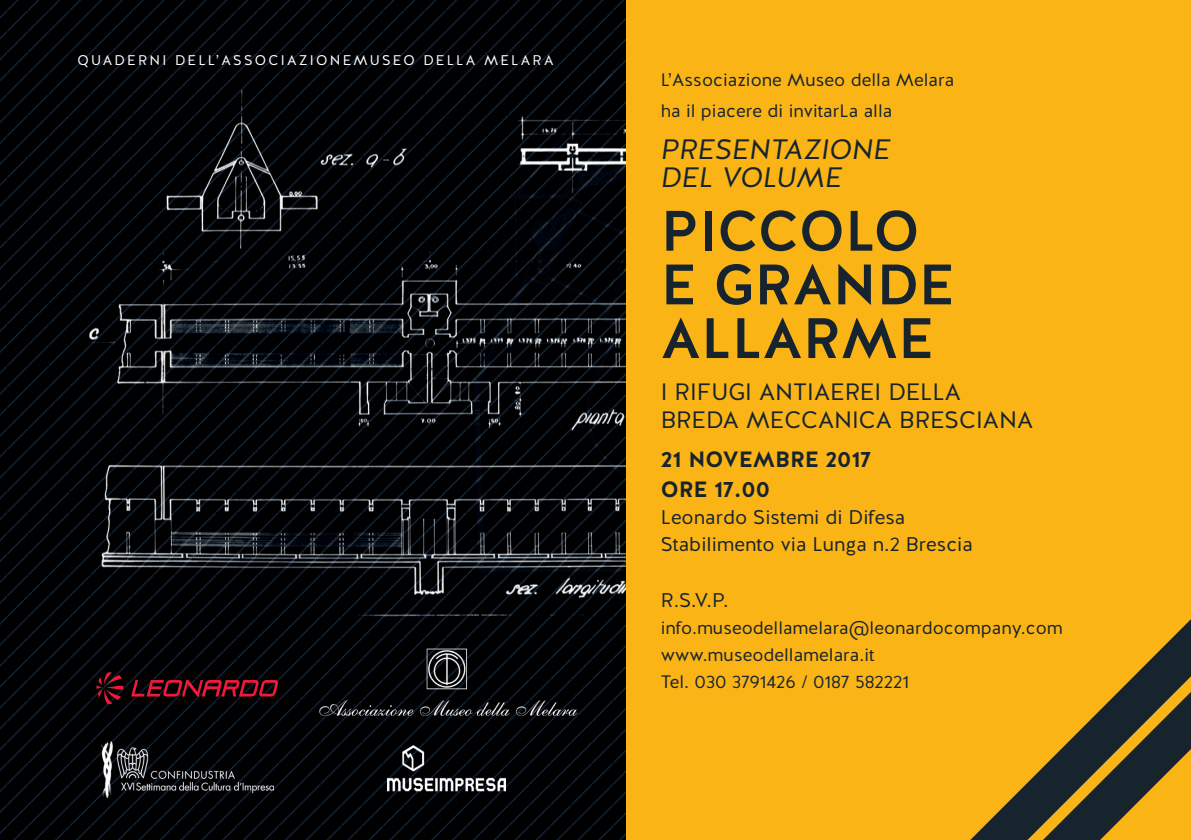
<style>
.page{position:relative;width:1191px;height:840px;background:#fff}
.page>*{position:absolute;margin:0;border:0;box-sizing:border-box;transform-origin:0 0}
.t1{font:500 56.8px/53.6px "Halis GR";color:#17242e}
.t2{font:italic 28px/28px "Halis GR";color:#17242e}
.t3{font:23.6px/28.4px "Halis GR";color:#17242e}
.t4{font:700 22px/29.6px "Halis GR";color:#17242e}
.t5{font:19.8px/27px "Halis GR";color:#17242e}
.t6{font:18px/26.8px "Halis GR";color:#17242e}
.t7{font:14px "Halis GR";letter-spacing:.16em;color:#fff}
</style>
<div class="page">
<div style="left:625px;top:0;width:566px;height:839px;background:#fbb416"></div>
<img style="left:0;top:0;width:625px;height:839px">
<svg style="left:131px;top:679px;width:147px;height:17px"></svg>
<svg style="left:96px;top:671px;width:27px;height:33px"></svg>
<img style="left:305px;top:638px;width:300px;height:89px">
<svg style="left:971px;top:619px;width:220px;height:220px"></svg>
<svg style="left:1043px;top:691px;width:148px;height:148px"></svg>
<img style="left:101px;top:741px;width:172px;height:55px">
<img style="left:387px;top:744px;width:119px;height:54px">
<p class="t7" style="left:78px;top:51px;width:477px">QUADERNI DELL’ASSOCIAZIONEMUSEO DELLA MELARA</p>
<p class="t6" style="left:660px;top:65px;width:295px;line-height:30.6px">L’Associazione Museo della Melara ha il piacere di invitarLa alla</p>
<h2 class="t2" style="left:660px;top:135px;width:231px">PRESENTAZIONE<br>DEL VOLUME</h2>
<h1 class="t1" style="left:660px;top:205px;width:295px">PICCOLO<br>E GRANDE<br>ALLARME</h1>
<h3 class="t3" style="left:660px;top:378px;width:374px">I RIFUGI ANTIAEREI DELLA<br>BREDA MECCANICA BRESCIANA</h3>
<p class="t4" style="left:660px;top:445px;width:212px">21 NOVEMBRE 2017<br>ORE 17.00</p>
<p class="t5" style="left:660px;top:504px;width:314px">Leonardo Sistemi di Difesa<br>Stabilimento via Lunga n.2 Brescia</p>
<p class="t5" style="left:660px;top:587px;width:69px">R.S.V.P.</p>
<p class="t6" style="left:660px;top:614px;width:404px">info.museodellamelara@leonardocompany.com www.museodellamelara.it<br>Tel. 030 3791426 / 0187 582221</p>
</div>
